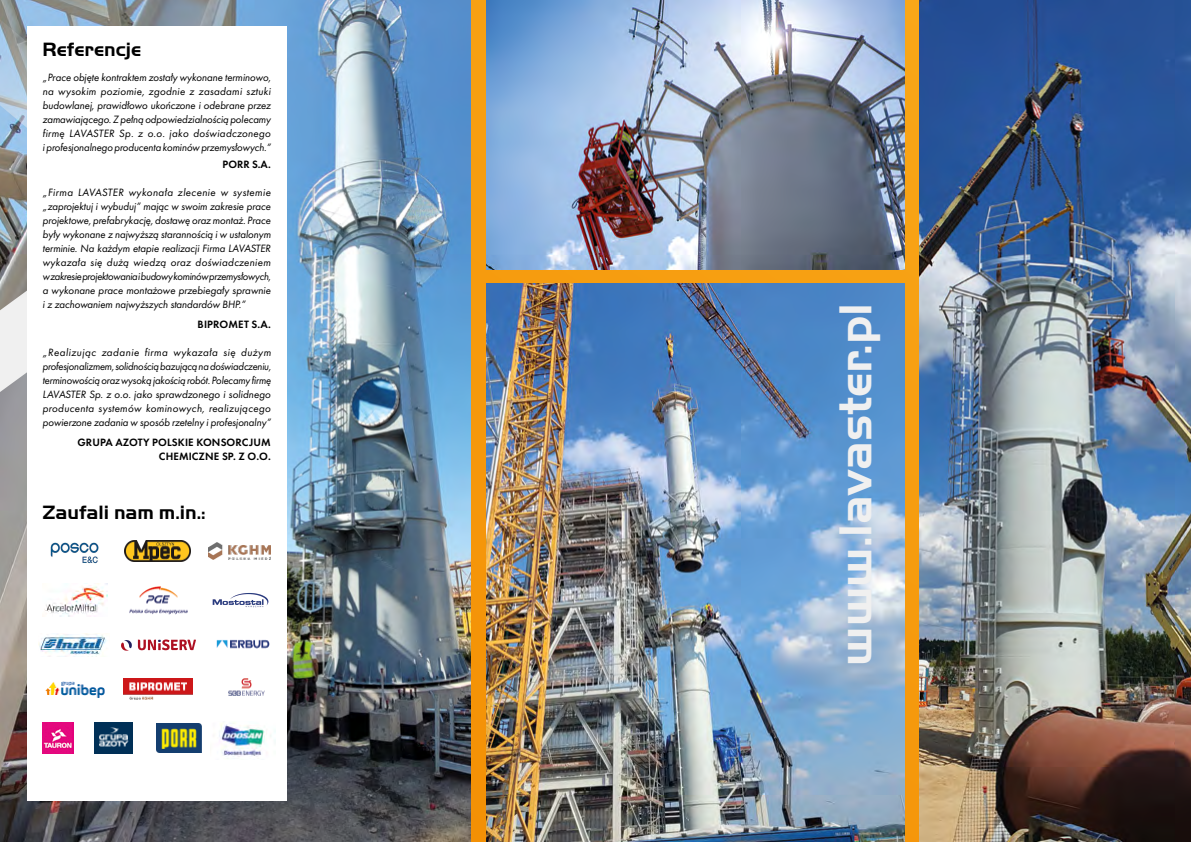
<style>
.page{position:relative;width:1191px;height:842px;background:#fff}
.page>*{position:absolute;margin:0;border:0;box-sizing:border-box;transform-origin:0 0}
.t1{font:700 48px "Handel Got D";color:#f0f0f0}
.t2{font:700 20px "Handel Got D";color:#000}
.t3{font:italic 11px/14px "Futura PT";letter-spacing:-.01em;color:#000;text-align:justify}
.t4{font:600 11px/14px "Futura PT";letter-spacing:.01em;color:#000;text-align:right}
</style>
<div class="page">
<div style="left:436px;top:0;width:755px;height:842px;background:#f69c10"></div>
<img style="left:0;top:0;width:471px;height:842px">
<img style="left:0;top:0;width:164px;height:404px">
<img style="left:919px;top:0;width:272px;height:842px">
<img style="left:486px;top:0;width:418px;height:269px">
<img style="left:486px;top:283px;width:418px;height:559px">
<div style="left:27px;top:26px;width:259px;height:774px;background:#fff"></div>
<img style="left:156px;top:724px;width:45px;height:28px">
<img style="left:228px;top:678px;width:37px;height:18px">
<img style="left:50px;top:542px;width:49px;height:22px">
<img style="left:212px;top:593px;width:57px;height:15px">
<img style="left:216px;top:639px;width:54px;height:10px">
<img style="left:125px;top:541px;width:66px;height:21px">
<img style="left:44px;top:583px;width:64px;height:34px">
<img style="left:129px;top:586px;width:59px;height:29px">
<img style="left:209px;top:543px;width:61px;height:17px">
<img style="left:121px;top:639px;width:75px;height:12px">
<img style="left:39px;top:633px;width:68px;height:22px">
<img style="left:45px;top:681px;width:60px;height:17px">
<img style="left:219px;top:722px;width:56px;height:35px">
<img style="left:124px;top:679px;width:69px;height:20px">
<img style="left:43px;top:722px;width:31px;height:32px">
<img style="left:95px;top:723px;width:37px;height:30px">
<h2 class="t2" style="left:43px;top:38px;width:100px">Referencje</h2>
<p class="t3" style="left:43px;top:71px;width:230px">„Prace objęte kontraktem zostały wykonane terminowo, na wysokim poziomie, zgodnie z zasadami sztuki budowlanej, prawidłowo ukończone i odebrane przez zamawiającego. Z pełną odpowiedzialnością polecamy firmę LAVASTER Sp. z o.o. jako doświadczonego i profesjonalnego producenta kominów przemysłowych.”</p>
<p class="t4" style="left:223px;top:157px;width:50px">PORR S.A.</p>
<p class="t3" style="left:43px;top:186px;width:230px">„Firma LAVASTER wykonała zlecenie w systemie „zaprojektuj i wybuduj” mając w swoim zakresie prace projektowe, prefabrykację, dostawę oraz montaż. Prace były wykonane z najwyższą starannością i w ustalonym terminie. Na każdym etapie realizacji Firma LAVASTER wykazała się dużą wiedzą oraz doświadczeniem w zakresie projektowania i budowy kominów przemysłowych, a wykonane prace montażowe przebiegały sprawnie i z zachowaniem najwyższych standardów BHP.”</p>
<p class="t4" style="left:198px;top:317px;width:75px">BIPROMET S.A.</p>
<p class="t3" style="left:43px;top:346px;width:230px">„Realizując zadanie firma wykazała się dużym profesjonalizmem, solidnością bazującą na doświadczeniu, terminowością oraz wysoką jakością robót. Polecamy firmę LAVASTER Sp. z o.o. jako sprawdzonego i solidnego producenta systemów kominowych, realizującego powierzone zadania w sposób rzetelny i profesjonalny”</p>
<p class="t4" style="left:77px;top:435px;width:195px">GRUPA AZOTY POLSKIE KONSORCJUM<br>CHEMICZNE SP. Z O.O.</p>
<h2 class="t2" style="left:43px;top:501px;width:165px">Zaufali nam m.in.:</h2>
<h1 class="t1" style="left:828px;top:666px;width:364px;rotate:-90deg">www.lavaster.pl</h1>
</div>
